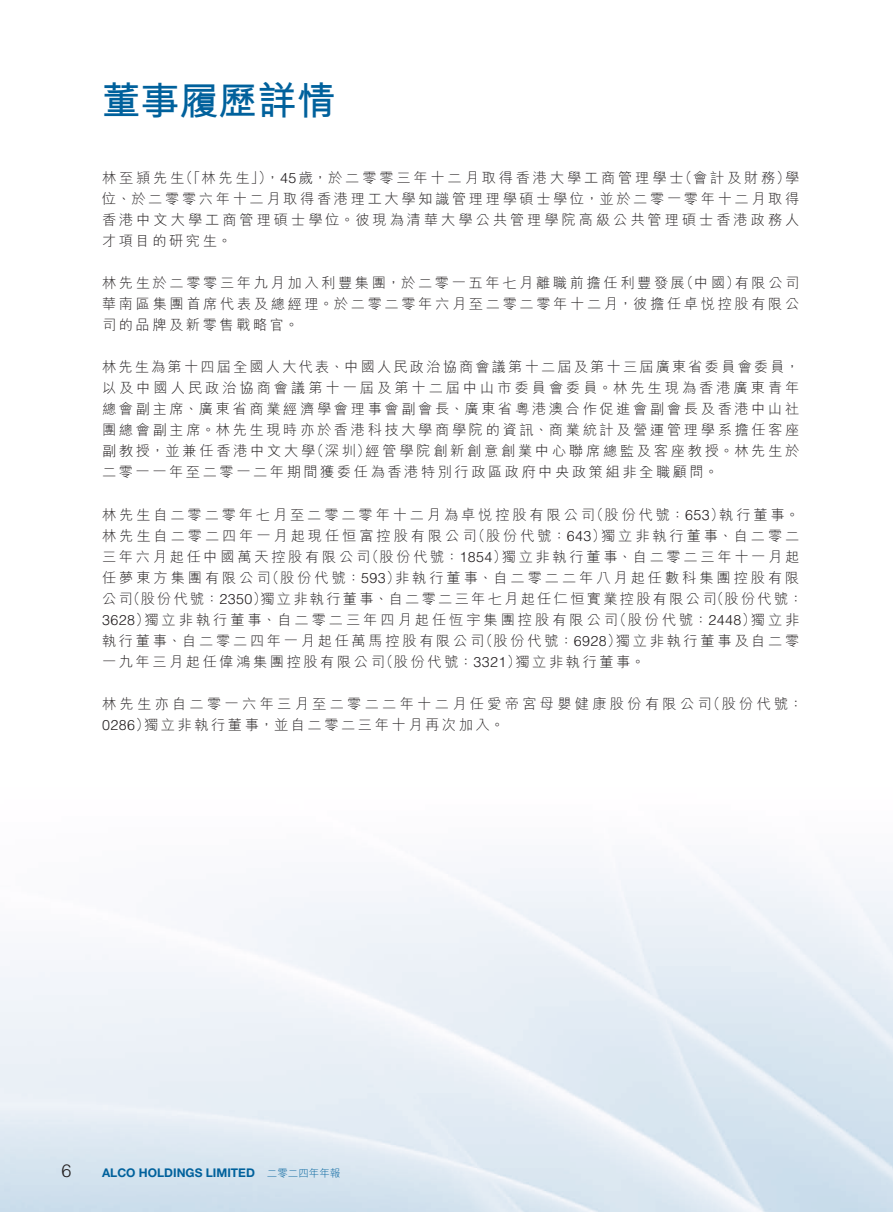
<style>
.page{position:relative;width:893px;height:1212px;background:#fff}
.page>*{position:absolute;margin:0;border:0;box-sizing:border-box;transform-origin:0 0}
.t1{font:700 39px "M Hei HK";color:#00619c}
.t2{font:300 18px "Helvetica LT Std";color:#231f20}
._00_Body_text{font:300 14.25px/21px "M Hei HK";letter-spacing:.19em;color:#231f20;text-align:justify}
._00_Body_text-2{font:300 14.25px/21px "M Hei HK";letter-spacing:.23em;color:#231f20}
.t3{font:700 12px "Helvetica Neue LT Std";color:#00619c}
.s1{font-family:"Helvetica LT Std"}
.s2{font-family:"M Hei HK";font-weight:300;font-size:10.5px}
</style>
<div class="page">
<h1 class="t1" style="left:101px;top:72px;width:235px">董事履歷詳情</h1>
<p class="_00_Body_text" style="left:102px;top:167px;width:699px">林至頴先生（「林先生」），<span class="s1">45</span>歲，於二零零三年十二月取得香港大學工商管理學士（會計及財務）學位、於二零零六年十二月取得香港理工大學知識管理理學碩士學位，並於二零一零年十二月取得香港中文大學工商管理碩士學位。彼現為清華大學公共管理學院高級公共管理碩士香港政務人才項目的研究生。</p>
<p class="_00_Body_text" style="left:102px;top:272px;width:699px">林先生於二零零三年九月加入利豐集團，於二零一五年七月離職前擔任利豐發展（中國）有限公司華南區集團首席代表及總經理。於二零二零年六月至二零二零年十二月，彼擔任卓悅控股有限公司的品牌及新零售戰略官。</p>
<p class="_00_Body_text" style="left:102px;top:356px;width:699px">林先生為第十四屆全國人大代表、中國人民政治協商會議第十二屆及第十三屆廣東省委員會委員，以及中國人民政治協商會議第十一屆及第十二屆中山市委員會委員。林先生現為香港廣東青年總會副主席、廣東省商業經濟學會理事會副會長、廣東省粵港澳合作促進會副會長及香港中山社團總會副主席。林先生現時亦於香港科技大學商學院的資訊、商業統計及營運管理學系擔任客座副教授，並兼任香港中文大學（深圳）經管學院創新創意創業中心聯席總監及客座教授。林先生於二零一一年至二零一二年期間獲委任為香港特別行政區政府中央政策組非全職顧問。</p>
<p class="_00_Body_text" style="left:102px;top:504px;width:702px;text-align:left">林先生自二零二零年七月至二零二零年十二月為卓悅控股有限公司（股份代號：<span class="s1">653</span>）執行董事。林先生自二零二四年一月起現任恒富控股有限公司（股份代號：<span class="s1">643</span>）獨立非執行董事、自二零二三年六月起任中國萬天控股有限公司（股份代號：<span class="s1">1854</span>）獨立非執行董事、自二零二三年十一月起任夢東方集團有限公司（股份代號：<span class="s1">593</span>）非執行董事、自二零二二年八月起任數科集團控股有限公司（股份代號：<span class="s1">2350</span>）獨立非執行董事、自二零二三年七月起任仁恒實業控股有限公司（股份代號：<span class="s1">3628</span>）獨立非執行董事、自二零二三年四月起任恆宇集團控股有限公司（股份代號：<span class="s1">2448</span>）獨立非執行董事、自二零二四年一月起任萬馬控股有限公司（股份代號：<span class="s1">6928</span>）獨立非執行董事及自二零一九年三月起任偉鴻集團控股有限公司（股份代號：<span class="s1">3321</span>）獨立非執行董事。</p>
<p class="_00_Body_text-2" style="left:102px;top:693px;width:703px">林先生亦自二零一六年三月至二零二二年十二月任愛帝宮母嬰健康股份有限公司（股份代號：<br><span class="s1">0286</span>）獨立非執行董事，並自二零二三年十月再次加入。</p>
<p class="t2" style="left:62px;top:1159px;width:12px">6</p>
<p class="t3" style="left:102px;top:1165px;width:240px">ALCO HOLDINGS LIMITED <span class="s2">二零二四年年報</span></p>
</div>
